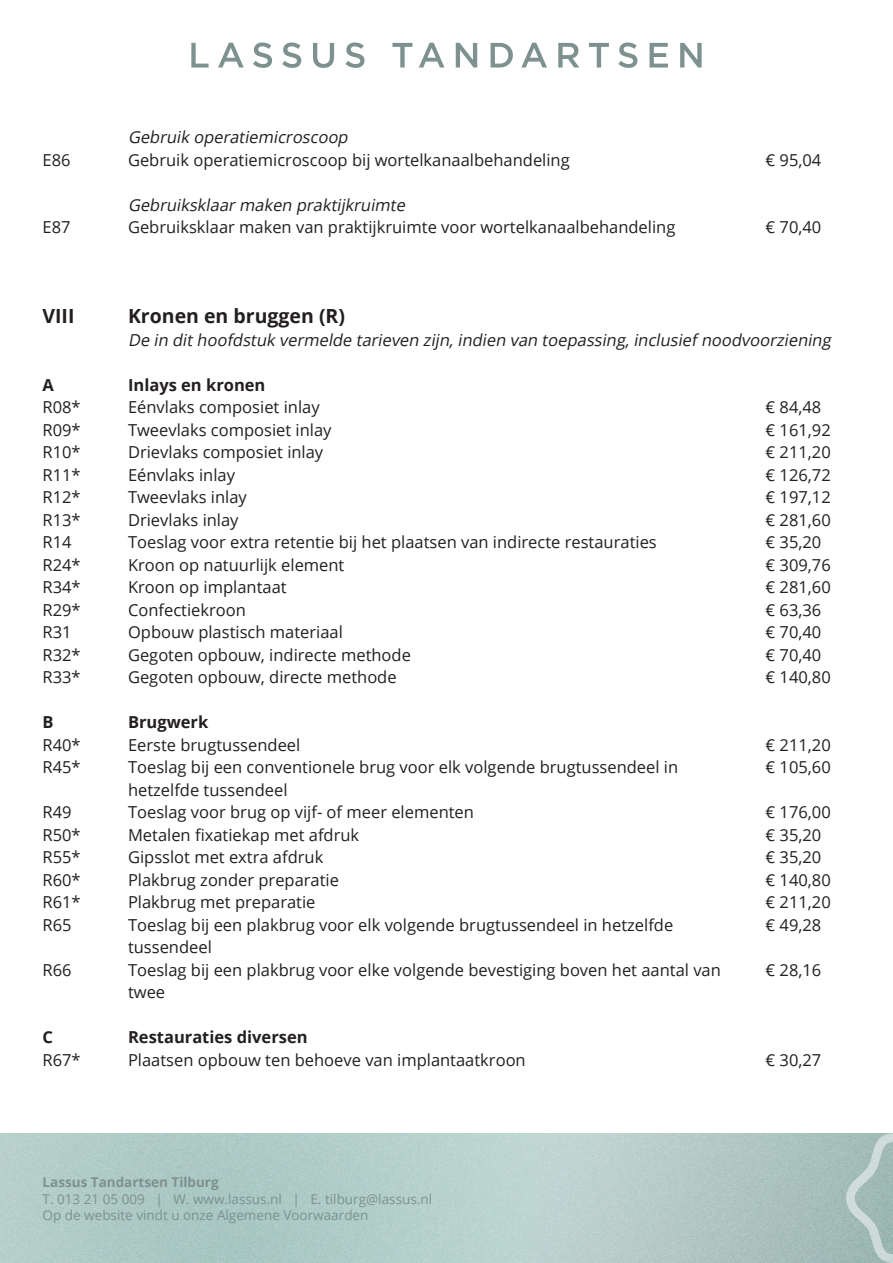
<style>
.page{position:relative;width:893px;height:1263px;background:#fff}
.page>*{position:absolute;margin:0;border:0;box-sizing:border-box;transform-origin:0 0}
.Body_text{font:700 19.5px "Open Sans";color:#231f20}
.Body_text-2{font:16.5px "Open Sans";color:#231f20}
.Body_text-3{font:italic 16.5px "Open Sans";color:#231f20}
.Body_text-4{font:700 16.5px "Open Sans";color:#231f20}
.t1{font:13.5px/16.5px "Open Sans";color:#7d918f}
.t2{font:700 13.5px "Open Sans";color:#7d918f}
</style>
<div class="page">
<svg style="left:191px;top:43px;width:18px;height:25px"></svg>
<svg style="left:218px;top:43px;width:26px;height:25px"></svg>
<svg style="left:253px;top:43px;width:19px;height:25px"></svg>
<svg style="left:282px;top:43px;width:19px;height:25px"></svg>
<svg style="left:313px;top:43px;width:21px;height:25px"></svg>
<svg style="left:345px;top:43px;width:19px;height:25px"></svg>
<svg style="left:392px;top:43px;width:20px;height:25px"></svg>
<svg style="left:419px;top:43px;width:25px;height:25px"></svg>
<svg style="left:456px;top:43px;width:21px;height:25px"></svg>
<svg style="left:491px;top:43px;width:22px;height:25px"></svg>
<svg style="left:521px;top:43px;width:26px;height:25px"></svg>
<svg style="left:558px;top:43px;width:21px;height:25px"></svg>
<svg style="left:589px;top:43px;width:20px;height:25px"></svg>
<svg style="left:618px;top:43px;width:19px;height:25px"></svg>
<svg style="left:649px;top:43px;width:19px;height:25px"></svg>
<svg style="left:680px;top:43px;width:22px;height:25px"></svg>
<img style="left:0;top:1133px;width:846px;height:130px">
<svg style="left:846px;top:1133px;width:47px;height:130px"></svg>
<p class="Body_text-3" style="left:128px;top:126px;width:225px">Gebruik operatiemicroscoop</p>
<p class="Body_text-2" style="left:43px;top:149px;width:30px">E86</p>
<p class="Body_text-2" style="left:128px;top:149px;width:443px">Gebruik operatiemicroscoop bij wortelkanaalbehandeling</p>
<p class="Body_text-2" style="left:766px;top:149px;width:57px">€ 95,04</p>
<p class="Body_text-3" style="left:128px;top:194px;width:282px">Gebruiksklaarmaken praktijkruimte</p>
<p class="Body_text-2" style="left:43px;top:216px;width:30px">E87</p>
<p class="Body_text-2" style="left:128px;top:216px;width:549px">Gebruiksklaar maken van praktijkruimte voor wortelkanaalbehandeling</p>
<p class="Body_text-2" style="left:766px;top:216px;width:57px">€ 70,40</p>
<p class="Body_text" style="left:43px;top:302px;width:34px">VIII</p>
<p class="Body_text" style="left:128px;top:302px;width:219px">Kronen en bruggen (R)</p>
<p class="Body_text-3" style="left:128px;top:329px;width:708px">De in dithoofdstuk vermelde tarieven zijn,indien van toepassing,inclusief noodvoorziening</p>
<p class="Body_text-4" style="left:43px;top:373px;width:13px">A</p>
<p class="Body_text-4" style="left:128px;top:373px;width:139px">Inlays en kronen</p>
<p class="Body_text-2" style="left:43px;top:396px;width:40px">R08*</p>
<p class="Body_text-2" style="left:128px;top:396px;width:193px">Eénvlaks composiet inlay</p>
<p class="Body_text-2" style="left:766px;top:396px;width:57px">€ 84,48</p>
<p class="Body_text-2" style="left:43px;top:419px;width:40px">R09*</p>
<p class="Body_text-2" style="left:128px;top:419px;width:205px">Tweevlaks composiet inlay</p>
<p class="Body_text-2" style="left:766px;top:419px;width:67px">€ 161,92</p>
<p class="Body_text-2" style="left:43px;top:441px;width:40px">R10*</p>
<p class="Body_text-2" style="left:128px;top:441px;width:197px">Drievlaks composiet inlay</p>
<p class="Body_text-2" style="left:766px;top:441px;width:67px">€ 211,20</p>
<p class="Body_text-2" style="left:43px;top:464px;width:40px">R11*</p>
<p class="Body_text-2" style="left:128px;top:464px;width:108px">Eénvlaks inlay</p>
<p class="Body_text-2" style="left:766px;top:464px;width:67px">€ 126,72</p>
<p class="Body_text-2" style="left:43px;top:486px;width:40px">R12*</p>
<p class="Body_text-2" style="left:128px;top:486px;width:120px">Tweevlaks inlay</p>
<p class="Body_text-2" style="left:766px;top:486px;width:67px">€ 197,12</p>
<p class="Body_text-2" style="left:43px;top:509px;width:40px">R13*</p>
<p class="Body_text-2" style="left:128px;top:509px;width:112px">Drievlaks inlay</p>
<p class="Body_text-2" style="left:766px;top:509px;width:67px">€ 281,60</p>
<p class="Body_text-2" style="left:43px;top:531px;width:31px">R14</p>
<p class="Body_text-2" style="left:128px;top:531px;width:530px">Toeslag voor extra retentie bij het plaatsen van indirecte restauraties</p>
<p class="Body_text-2" style="left:766px;top:531px;width:57px">€ 35,20</p>
<p class="Body_text-2" style="left:43px;top:554px;width:40px">R24*</p>
<p class="Body_text-2" style="left:128px;top:554px;width:218px">Kroon op natuurlijk element</p>
<p class="Body_text-2" style="left:766px;top:554px;width:67px">€ 309,76</p>
<p class="Body_text-2" style="left:43px;top:576px;width:40px">R34*</p>
<p class="Body_text-2" style="left:128px;top:576px;width:160px">Kroon op implantaat</p>
<p class="Body_text-2" style="left:766px;top:576px;width:67px">€ 281,60</p>
<p class="Body_text-2" style="left:43px;top:599px;width:40px">R29*</p>
<p class="Body_text-2" style="left:128px;top:599px;width:119px">Confectiekroon</p>
<p class="Body_text-2" style="left:766px;top:599px;width:57px">€ 63,36</p>
<p class="Body_text-2" style="left:43px;top:621px;width:31px">R31</p>
<p class="Body_text-2" style="left:128px;top:621px;width:216px">Opbouw plastisch materiaal</p>
<p class="Body_text-2" style="left:766px;top:621px;width:57px">€ 70,40</p>
<p class="Body_text-2" style="left:43px;top:644px;width:40px">R32*</p>
<p class="Body_text-2" style="left:128px;top:644px;width:284px">Gegoten opbouw, indirecte methode</p>
<p class="Body_text-2" style="left:766px;top:644px;width:57px">€ 70,40</p>
<p class="Body_text-2" style="left:43px;top:666px;width:40px">R33*</p>
<p class="Body_text-2" style="left:128px;top:666px;width:270px">Gegoten opbouw, directe methode</p>
<p class="Body_text-2" style="left:766px;top:666px;width:67px">€ 140,80</p>
<p class="Body_text-4" style="left:43px;top:711px;width:13px">B</p>
<p class="Body_text-4" style="left:128px;top:711px;width:82px">Brugwerk</p>
<p class="Body_text-2" style="left:43px;top:734px;width:40px">R40*</p>
<p class="Body_text-2" style="left:128px;top:734px;width:174px">Eerste brugtussendeel</p>
<p class="Body_text-2" style="left:766px;top:734px;width:67px">€ 211,20</p>
<p class="Body_text-2" style="left:43px;top:756px;width:40px">R45*</p>
<p class="Body_text-2" style="left:128px;top:756px;width:552px">Toeslag bij een conventionele brug voor elk volgende brugtussendeel in</p>
<p class="Body_text-2" style="left:766px;top:756px;width:67px">€ 105,60</p>
<p class="Body_text-2" style="left:128px;top:779px;width:161px">hetzelfde tussendeel</p>
<p class="Body_text-2" style="left:43px;top:801px;width:31px">R49</p>
<p class="Body_text-2" style="left:128px;top:801px;width:347px">Toeslag voor brug op vijf- of meer elementen</p>
<p class="Body_text-2" style="left:766px;top:801px;width:67px">€ 176,00</p>
<p class="Body_text-2" style="left:43px;top:824px;width:40px">R50*</p>
<p class="Body_text-2" style="left:128px;top:824px;width:233px">Metalen fixatiekap met afdruk</p>
<p class="Body_text-2" style="left:766px;top:824px;width:57px">€ 35,20</p>
<p class="Body_text-2" style="left:43px;top:846px;width:40px">R55*</p>
<p class="Body_text-2" style="left:128px;top:846px;width:197px">Gipsslot met extra afdruk</p>
<p class="Body_text-2" style="left:766px;top:846px;width:57px">€ 35,20</p>
<p class="Body_text-2" style="left:43px;top:869px;width:40px">R60*</p>
<p class="Body_text-2" style="left:128px;top:869px;width:213px">Plakbrug zonder preparatie</p>
<p class="Body_text-2" style="left:766px;top:869px;width:67px">€ 140,80</p>
<p class="Body_text-2" style="left:43px;top:891px;width:40px">R61*</p>
<p class="Body_text-2" style="left:128px;top:891px;width:189px">Plakbrug met preparatie</p>
<p class="Body_text-2" style="left:766px;top:891px;width:67px">€ 211,20</p>
<p class="Body_text-2" style="left:43px;top:914px;width:31px">R65</p>
<p class="Body_text-2" style="left:128px;top:914px;width:547px">Toeslag bij een plakbrug voor elk volgende brugtussendeel in hetzelfde</p>
<p class="Body_text-2" style="left:766px;top:914px;width:57px">€ 49,28</p>
<p class="Body_text-2" style="left:128px;top:936px;width:85px">tussendeel</p>
<p class="Body_text-2" style="left:43px;top:959px;width:31px">R66</p>
<p class="Body_text-2" style="left:128px;top:959px;width:594px">Toeslag bij een plakbrug voor elke volgende bevestiging boven het aantal van</p>
<p class="Body_text-2" style="left:766px;top:959px;width:57px">€ 28,16</p>
<p class="Body_text-2" style="left:128px;top:981px;width:39px">twee</p>
<p class="Body_text-4" style="left:43px;top:1026px;width:12px">C</p>
<p class="Body_text-4" style="left:128px;top:1026px;width:181px">Restauraties diversen</p>
<p class="Body_text-2" style="left:43px;top:1049px;width:40px">R67*</p>
<p class="Body_text-2" style="left:128px;top:1049px;width:399px">Plaatsen opbouw ten behoeve van implantaatkroon</p>
<p class="Body_text-2" style="left:766px;top:1049px;width:57px">€ 30,27</p>
<p class="t2" style="left:43px;top:1173px;width:178px">Lassus Tandartsen Tilburg</p>
<p class="t1" style="left:43px;top:1190px;width:391px">T. 013 21 05 009 | W. www.lassus.nl | E. tilburg@lassus.nl<br>Op de website vindt u onze Algemene Voorwaarden</p>
</div>
